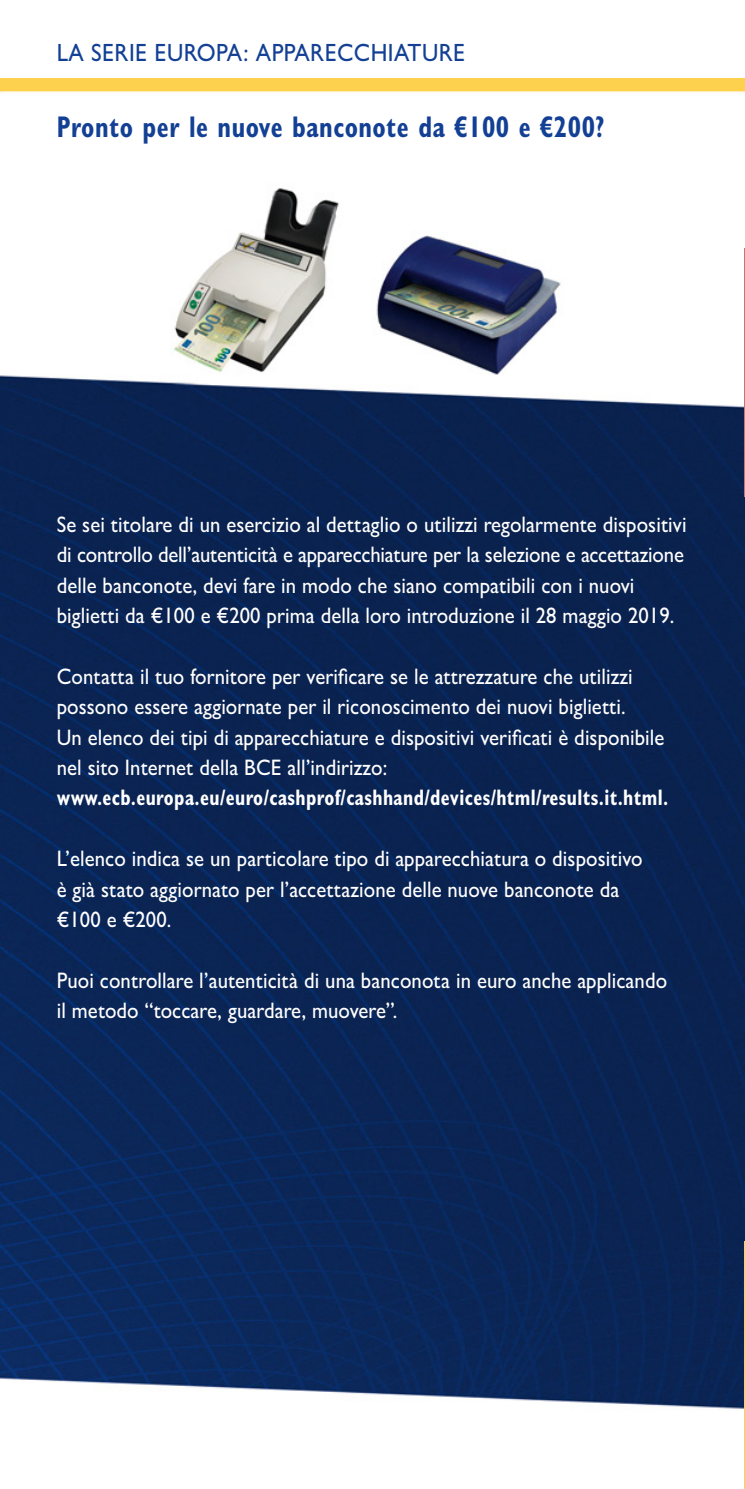
<style>
.page{position:relative;width:745px;height:1489px;background:#fff}
.page>*{position:absolute;margin:0;border:0;box-sizing:border-box;transform-origin:0 0}
.t1{font:700 condensed 30px "Gill Sans MT Pro";letter-spacing:.02em;color:#134094;scale:.85 1}
.t2{font:500 25px "Gill Sans MT Pro";letter-spacing:.02em;color:#134094;scale:.92 1}
.t3{font:500 22.5px/30.5px "Gill Sans MT Pro";letter-spacing:.005em;color:#fff;scale:.92 1}
.t4{font:700 condensed 22.5px "Gill Sans MT Pro";letter-spacing:.02em;color:#fff;scale:.85 1}
</style>
<div class="page">
<img style="left:0;top:77px;width:744px;height:1332px">
<div style="left:0;top:79px;width:744px;height:12px;background:#fdd14d"></div>
<p class="t2" style="left:57px;top:37px;width:445px">LA SERIE EUROPA: APPARECCHIATURE</p>
<h1 class="t1" style="left:57px;top:109px;width:645px">Pronto per le nuove banconote da €100 e €200?</h1>
<p class="t3" style="left:57px;top:508px;width:685px">Se sei titolare di un esercizio al dettaglio o utilizzi regolarmente dispositivi di controllo dell’autenticità e apparecchiature per la selezione e accettazione delle banconote, devi fare in modo che siano compatibili con i nuovi biglietti da €100 e €200 prima della loro introduzione il 28 maggio 2019.</p>
<p class="t3" style="left:57px;top:660px;width:661px">Contatta il tuo fornitore per verificare se le attrezzature che utilizzi possono essere aggiornate per il riconoscimento dei nuovi biglietti.<br>Un elenco dei tipi di apparecchiature e dispositivi verificati è disponibile nel sito Internet della BCE all’indirizzo:</p>
<p class="t4" style="left:57px;top:784px;width:720px">www.ecb.europa.eu/euro/cashprof/cashhand/devices/html/results.it.html.</p>
<p class="t3" style="left:57px;top:843px;width:637px">L’elenco indica se un particolare tipo di apparecchiatura o dispositivo è già stato aggiornato per l’accettazione delle nuove banconote da €100 e €200.</p>
<p class="t3" style="left:57px;top:964px;width:664px">Puoi controllare l’autenticità di una banconota in euro anche applicando il metodo “toccare, guardare, muovere”.</p>
</div>
